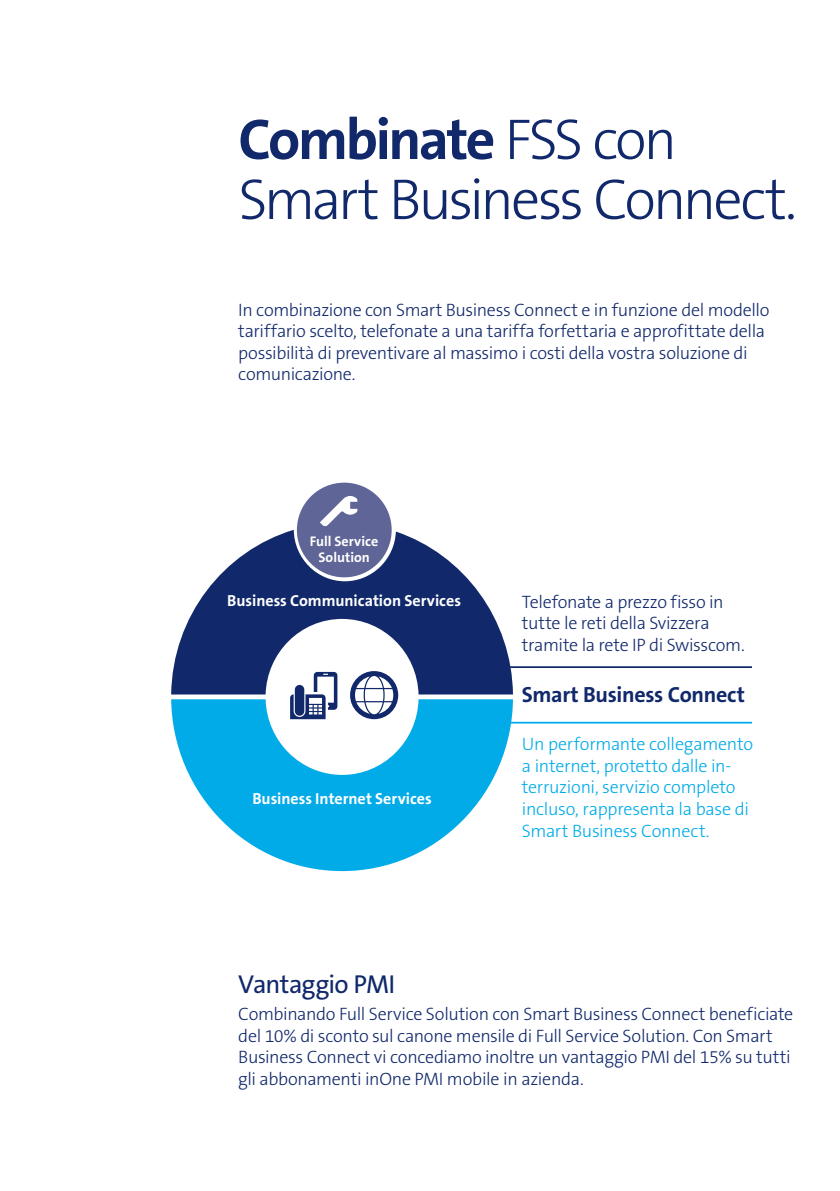
<style>
.page{position:relative;width:840px;height:1191px;background:#fff}
.page>*{position:absolute;margin:0;border:0;box-sizing:border-box;transform-origin:0 0}
.t1{font:300 58px "The Sans B W3";letter-spacing:-.055em;color:#11296b}
.t2{font:700 58px "The Sans B W7";letter-spacing:-.045em;color:#11296b}
.t3{font:26px "The Sans B W5 Plain";letter-spacing:-.03em;color:#11296b}
.t4{font:700 22px "The Sans B W7";letter-spacing:-.015em;color:#11296b}
.t5{font:300 18px/21.6px "The Sans B W3";letter-spacing:-.02em;color:#11296b}
.t6{font:300 18px/21.6px "The Sans B W3";letter-spacing:-.015em;color:#00abe8}
.t7{font:700 16px "The Sans B W7";color:#fff}
.t8{font:700 14px/16px "The Sans B W7";letter-spacing:.005em;color:#fff;text-align:center}
.s1{font-family:"The Sans B W3";font-weight:300}
</style>
<div class="page">
<svg style="left:171px;top:699px;width:341px;height:172px;fill:#00abe8"></svg>
<svg style="left:171px;top:530px;width:341px;height:164px;fill:#11296b"></svg>
<div style="left:297px;top:482px;width:94px;height:95px;background:#5f6596;border-radius:50%"></div>
<svg style="left:290px;top:672px;width:47px;height:47px"></svg>
<svg style="left:350px;top:671px;width:48px;height:48px"></svg>
<svg style="left:320px;top:496px;width:37px;height:30px"></svg>
<hr style="left:494px;top:666px;width:257px;height:2px;background:#11296b">
<hr style="left:494px;top:722px;width:257px;height:1px;background:#00abe8">
<h1 class="t2" style="left:238px;top:102px;width:440px">Combinate <span class="s1">FSS con</span></h1>
<h1 class="t1" style="left:238px;top:162px;width:559px">Smart Business Connect.</h1>
<p class="t5" style="left:238px;top:299px;width:532px">In combinazione con Smart Business Connect e in funzione del modello tariffario scelto, telefonate a una tariffa forfettaria e approfittate della possibilità di preventivare al massimo i costi della vostra soluzione di comunicazione.</p>
<p class="t8" style="left:310px;top:533px;width:70px">Full Service<br>Solution</p>
<p class="t7" style="left:227px;top:590px;width:235px">Business Communication Services</p>
<p class="t7" style="left:252px;top:788px;width:181px">Business Internet Services</p>
<p class="t5" style="left:521px;top:591px;width:224px">Telefonate a prezzo fisso in tutte le reti della Svizzera tramite la rete IP di Swisscom.</p>
<p class="t4" style="left:521px;top:680px;width:225px">Smart Business Connect</p>
<p class="t6" style="left:521px;top:733px;width:233px">Un performante collegamento a internet, protetto dalle in&shy;terruzioni, servizio completo incluso, rappresenta la base di<br>Smart Business Connect.</p>
<h2 class="t3" style="left:238px;top:967px;width:158px">Vantaggio PMI</h2>
<p class="t5" style="left:238px;top:1003px;width:556px">Combinando Full Service Solution con Smart Business Connect beneficiate del 10% di sconto sul canone mensile di Full Service Solution. Con Smart Business Connect vi concediamo inoltre un vantaggio PMI del 15% su tutti gli abbonamenti inOne PMI mobile in azienda.</p>
</div>
